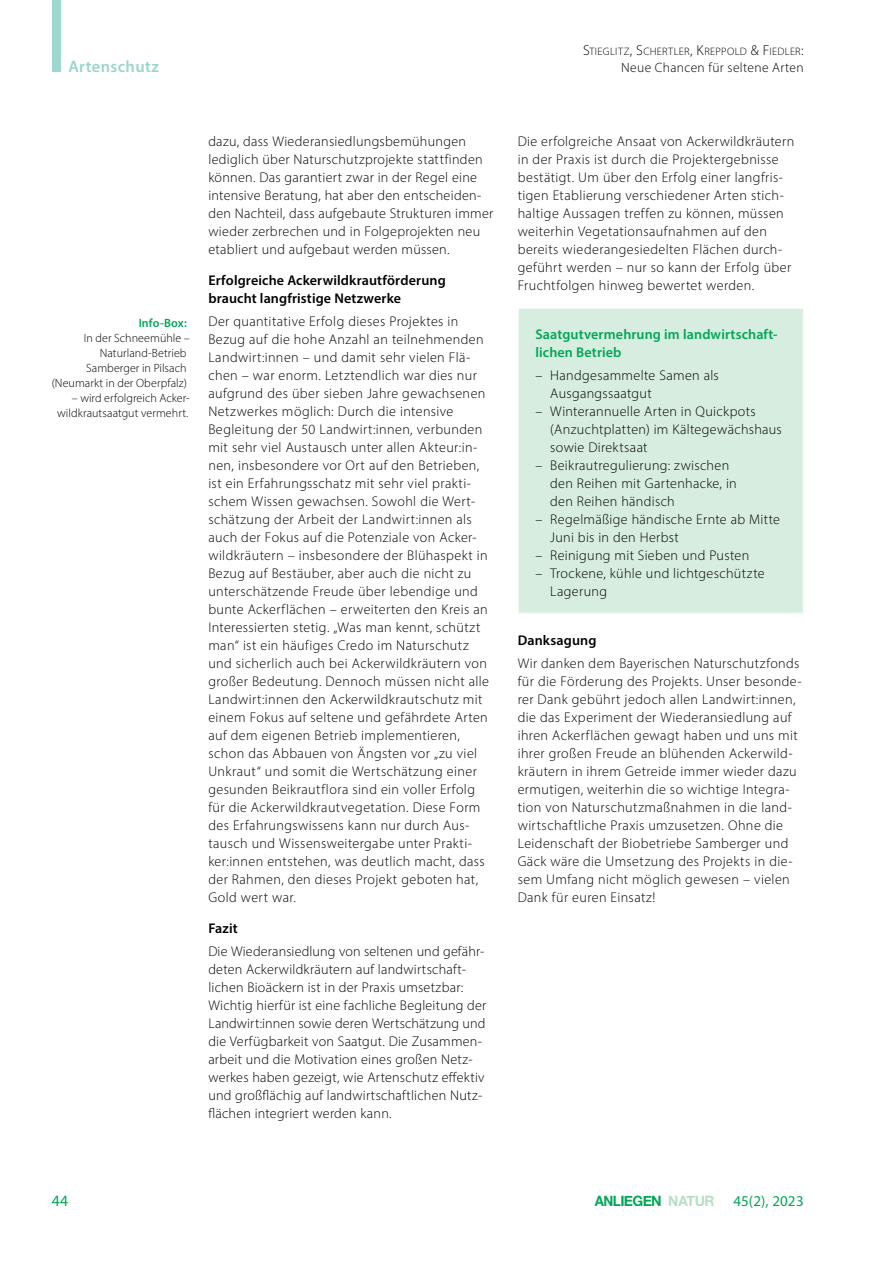
<style>
.page{position:relative;width:893px;height:1263px;background:#fff}
.page>*{position:absolute;margin:0;border:0;box-sizing:border-box;transform-origin:0 0}
.t1{font:600 16.5px "Myriad Pro";letter-spacing:.02em;color:#9ad6cc}
.t2{font:15.75px "Myriad Pro";color:#00a657}
.t3{font:15px "Myriad Pro";letter-spacing:.01em;color:#00a657}
.t4{font:700 14.25px "Helvetica Neue";letter-spacing:-.035em;color:#00a657;scale:.94 1}
.P__Fließtext_2Sp{font:300 14.1px/18px "Myriad Pro";letter-spacing:.025em;color:#000}
.H1__Headline_Fliess{font:600 14.1px/18px "Myriad Pro";letter-spacing:.01em;color:#000}
.Infobox_Headline{font:600 14.1px/18px "Myriad Pro";letter-spacing:.01em;color:#00a657}
.t5{font:300 13.5px "Myriad Pro";letter-spacing:.025em;color:#000}
.Bildlegende_rechtsbü{font:300 12px/15px "Myriad Pro";letter-spacing:.005em;color:#000;text-align:right}
.Bildlegende_headline{font:600 12px "Myriad Pro";letter-spacing:.01em;color:#00a657}
.t6{font:300 10.8px "Myriad Pro";letter-spacing:.035em;color:#000}
.s1{font-size:14.4px}
.s2{color:rgb(104 193 135/.5)}
</style>
<div class="page">
<div style="left:52px;top:0;width:8px;height:71px;background:#9ad6cc"></div>
<div style="left:518px;top:308px;width:285px;height:305px;background:#d7eddf"></div>
<div style="left:518px;top:308px;width:286px;height:306px;border:1px solid #fff"></div>
<p class="t6" style="left:583px;top:45px;width:222px"><span class="s1">S</span>TIEGLITZ<span class="s1">, S</span>CHERTLER<span class="s1">, K</span>REPPOLD <span class="s1">&amp; F</span>IEDLER<span class="s1">:</span></p>
<p class="t1" style="left:68px;top:55px;width:92px">Artenschutz</p>
<p class="t5" style="left:621px;top:59px;width:184px">Neue Chancen für seltene Arten</p>
<p class="Bildlegende_headline" style="left:139px;top:316px;width:50px">Info-Box:</p>
<p class="Bildlegende_rechtsbü" style="left:52px;top:331px;width:140px">In der Schneemühle –<br>Naturland-Betrieb<br>Samberger in Pilsach (Neumarkt in der Oberpfalz)</p>
<p class="Bildlegende_rechtsbü" style="left:57px;top:391px;width:133px">– wird erfolgreich Acker&shy;wildkrautsaatgut vermehrt.</p>
<p class="P__Fließtext_2Sp" style="left:208px;top:132px;width:286px">dazu, dass Wiederansiedlungsbemühungen lediglich über Naturschutzprojekte stattfinden können. Das garantiert zwar in der Regel eine intensive Beratung, hat aber den entscheiden&shy;den Nachteil, dass aufgebaute Strukturen immer wieder zerbrechen und in Folgeprojekten neu etabliert und aufgebaut werden müssen.</p>
<h1 class="H1__Headline_Fliess" style="left:208px;top:271px;width:239px">Erfolgreiche Ackerwildkrautförderung braucht langfristige Netzwerke</h1>
<p class="P__Fließtext_2Sp" style="left:208px;top:312px;width:282px">Der quantitative Erfolg dieses Projektes in Bezug auf die hohe Anzahl an teilnehmenden Landwirt:innen – und damit sehr vielen Flä&shy;chen – war enorm. Letztendlich war dies nur aufgrund des über sieben Jahre gewachsenen Netzwerkes möglich: Durch die intensive Begleitung der 50 Landwirt:innen, verbunden mit sehr viel Austausch unter allen Akteur:in&shy;nen, insbesondere vor Ort auf den Betrieben, ist ein Erfahrungsschatz mit sehr viel prakti&shy;schem Wissen gewachsen. Sowohl die Wert&shy;schätzung der Arbeit der Landwirt:innen als auch der Fokus auf die Potenziale von Acker&shy;wildkräutern – insbesondere der Blühaspekt in Bezug auf Bestäuber, aber auch die nicht zu unterschätzende Freude über lebendige und bunte Ackerflächen – erweiterten den Kreis an Interessierten stetig. „Was man kennt, schützt man“ ist ein häufiges Credo im Naturschutz und sicherlich auch bei Ackerwildkräutern von großer Bedeutung. Dennoch müssen nicht alle Landwirt:innen den Ackerwildkrautschutz mit einem Fokus auf seltene und gefährdete Arten auf dem eigenen Betrieb implementieren, schon das Abbauen von Ängsten vor „zu viel Unkraut“ und somit die Wertschätzung einer gesunden Beikrautflora sind ein voller Erfolg für die Ackerwildkrautvegetation. Diese Form des Erfahrungswissens kann nur durch Aus&shy;tausch und Wissensweitergabe unter Prakti&shy;ker:innen entstehen, was deutlich macht, dass der Rahmen, den dieses Projekt geboten hat, Gold wert war.</p>
<h1 class="H1__Headline_Fliess" style="left:208px;top:919px;width:31px">Fazit</h1>
<p class="P__Fließtext_2Sp" style="left:208px;top:942px;width:279px">Die Wiederansiedlung von seltenen und gefähr&shy;deten Ackerwildkräutern auf landwirtschaft&shy;lichen Bioäckern ist in der Praxis umsetzbar:<br>Wichtig hierfür ist eine fachliche Begleitung der Landwirt:innen sowie deren Wertschätzung und die Verfügbarkeit von Saatgut. Die Zusammen&shy;arbeit und die Motivation eines großen Netz&shy;werkes haben gezeigt, wie Artenschutz effektiv und großflächig auf landwirtschaftlichen Nutz&shy;flächen integriert werden kann.</p>
<p class="P__Fließtext_2Sp" style="left:518px;top:132px;width:278px">Die erfolgreiche Ansaat von Ackerwildkräutern in der Praxis ist durch die Projektergebnisse bestätigt. Um über den Erfolg einer langfris&shy;tigen Etablierung verschiedener Arten stich&shy;haltige Aussagen treffen zu können, müssen weiterhin Vegetationsaufnahmen auf den bereits wiederangesiedelten Flächen durch&shy;geführt werden – nur so kann der Erfolg über Fruchtfolgen hinweg bewertet werden.</p>
<p class="Infobox_Headline" style="left:535px;top:325px;width:243px">Saatgutvermehrung im landwirtschaft&shy;lichen Betrieb</p>
<p class="P__Fließtext_2Sp" style="left:550px;top:366px;width:170px;text-indent:-15px">– Handgesammelte Samen als<br>Ausgangssaatgut</p>
<p class="P__Fließtext_2Sp" style="left:550px;top:402px;width:233px;text-indent:-15px">– Winterannuelle Arten in Quickpots (Anzuchtplatten) im Kältegewächshaus sowie Direktsaat</p>
<p class="P__Fließtext_2Sp" style="left:550px;top:456px;width:188px;text-indent:-15px">– Beikrautregulierung: zwischen den Reihen mit Gartenhacke, in den Reihen händisch</p>
<p class="P__Fließtext_2Sp" style="left:550px;top:510px;width:231px;text-indent:-15px">– Regelmäßige händische Ernte ab Mitte<br>Juni bis in den Herbst</p>
<p class="P__Fließtext_2Sp" style="left:535px;top:546px;width:215px">– Reinigung mit Sieben und Pusten</p>
<p class="P__Fließtext_2Sp" style="left:550px;top:564px;width:216px;text-indent:-15px">– Trockene, kühle und lichtgeschützte<br>Lagerung</p>
<h1 class="H1__Headline_Fliess" style="left:518px;top:631px;width:80px">Danksagung</h1>
<p class="P__Fließtext_2Sp" style="left:518px;top:654px;width:285px">Wir danken dem Bayerischen Naturschutzfonds für die Förderung des Projekts. Unser besonde&shy;rer Dank gebührt jedoch allen Landwirt:innen, die das Experiment der Wiederansiedlung auf ihren Ackerflächen gewagt haben und uns mit ihrer großen Freude an blühenden Ackerwild&shy;kräutern in ihrem Getreide immer wieder dazu ermutigen, weiterhin die so wichtige Integra&shy;tion von Naturschutzmaßnahmen in die land&shy;wirtschaftliche Praxis umzusetzen. Ohne die Leidenschaft der Biobetriebe Samberger und Gäck wäre die Umsetzung des Projekts in die&shy;sem Umfang nicht möglich gewesen – vielen Dank für euren Einsatz!</p>
<p class="t4" style="left:595px;top:1189px;width:129px">ANLIEGEN <span class="s2">NATUR</span></p>
<p class="t2" style="left:52px;top:1191px;width:18px">44</p>
<p class="t3" style="left:733px;top:1191px;width:72px">45(2), 2023</p>
</div>
